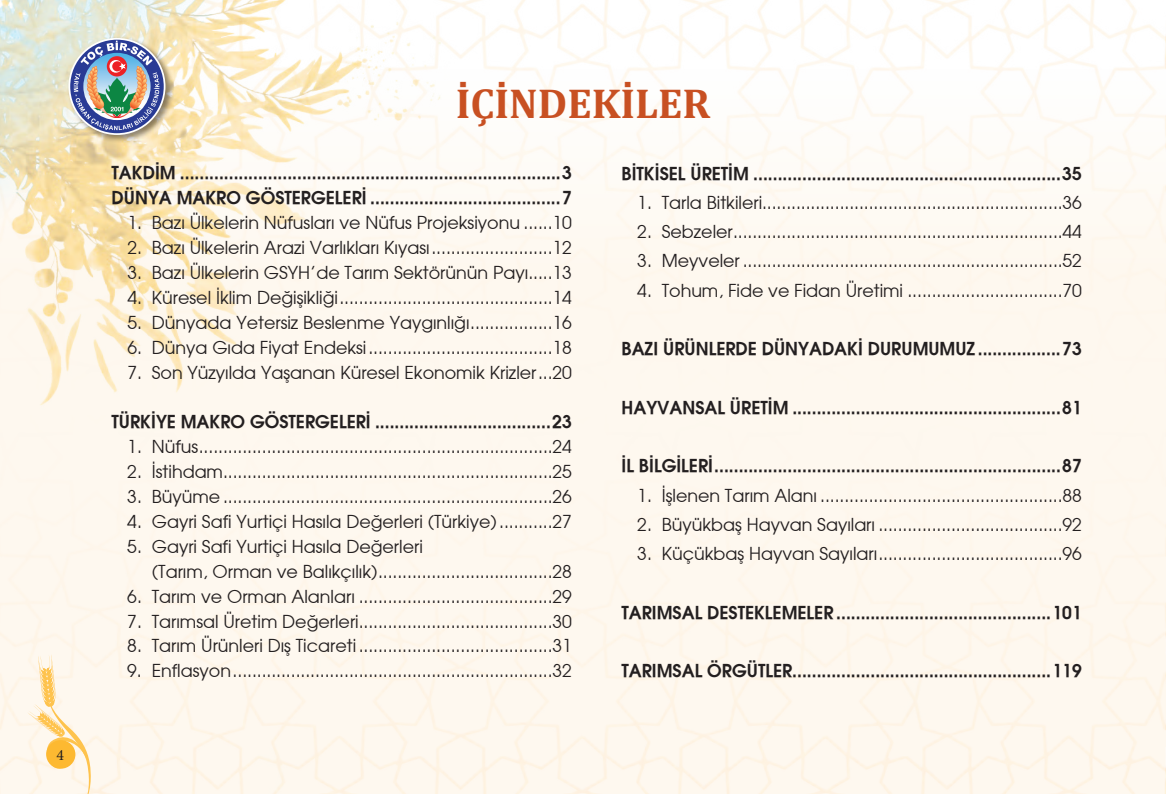
<style>
.page{position:relative;width:1166px;height:794px;background:#fff}
.page>*{position:absolute;margin:0;border:0;box-sizing:border-box;transform-origin:0 0}
.t1{font:700 42px "Cambria";color:#c85022}
.t2{font:17.5px/24.8px "TR Avalon Plain";color:#231f20}
.t3{font:700 17.5px/24.8px "TR Avalon";color:#231f20}
.t4{font:15.75px "Minion Pro";color:#231f20}
</style>
<div class="page">
<img style="left:0;top:0;width:1166px;height:794px">
<div style="left:66px;top:36px;width:108px;height:108px;background:#231f20;opacity:.5"></div>
<svg style="left:69px;top:39px;width:96px;height:95px"></svg>
<img style="left:74px;top:41px;width:85px;height:89px">
<div style="left:68px;top:38px;width:97px;height:97px;border:2px solid #fff;border-radius:50%"></div>
<svg style="left:27px;top:654px;width:64px;height:140px"></svg>
<div style="left:46px;top:740px;width:29px;height:28px;background:#fdb931;border-radius:50%"></div>
<p class="t4" style="left:56px;top:744px;width:9px">4</p>
<h1 class="t1" style="left:456px;top:74px;width:256px">İÇİNDEKİLER</h1>
<p class="t3" style="left:112px;top:160px;width:462px">TAKDİM ..............................................................................3<br>DÜNYA MAKRO GÖSTERGELERİ .......................................7</p>
<p class="t2" style="left:127px;top:210px;width:446px">1. Bazı Ülkelerin Nüfusları ve Nüfus Projeksiyonu ......10</p>
<p class="t2" style="left:127px;top:235px;width:446px">2. Bazı Ülkelerin Arazi Varlıkları Kıyası.........................12</p>
<p class="t2" style="left:127px;top:260px;width:446px">3. Bazı Ülkelerin GSYH’de Tarım Sektörünün Payı.....13</p>
<p class="t2" style="left:127px;top:285px;width:446px">4. Küresel İklim Değişikliği............................................14</p>
<p class="t2" style="left:127px;top:310px;width:446px">5. Dünyada Yetersiz Beslenme Yaygınlığı.................16</p>
<p class="t2" style="left:127px;top:334px;width:446px">6. Dünya Gıda Fiyat Endeksi......................................18</p>
<p class="t2" style="left:127px;top:359px;width:446px">7. Son Yüzyılda Yaşanan Küresel Ekonomik Krizler...20</p>
<p class="t3" style="left:112px;top:409px;width:462px">TÜRKİYE MAKRO GÖSTERGELERİ ....................................23</p>
<p class="t2" style="left:127px;top:434px;width:446px">1. Nüfus.........................................................................24</p>
<p class="t2" style="left:127px;top:459px;width:446px">2. İstihdam....................................................................25</p>
<p class="t2" style="left:127px;top:484px;width:446px">3. Büyüme ....................................................................26</p>
<p class="t2" style="left:127px;top:509px;width:446px">4. Gayri Safi Yurtiçi Hasıla Değerleri (Türkiye)...........27</p>
<p class="t2" style="left:152px;top:534px;width:421px;text-indent:-25px">5. Gayri Safi Yurtiçi Hasıla Değerleri<br>(Tarım, Orman ve Balıkçılık)....................................28</p>
<p class="t2" style="left:127px;top:583px;width:446px">6. Tarım ve Orman Alanları ........................................29</p>
<p class="t2" style="left:127px;top:608px;width:446px">7. Tarımsal Üretim Değerleri........................................30</p>
<p class="t2" style="left:127px;top:633px;width:446px">8. Tarım Ürünleri Dış Ticareti ........................................31</p>
<p class="t2" style="left:127px;top:658px;width:446px">9. Enflasyon..................................................................32</p>
<p class="t3" style="left:621px;top:160px;width:462px">BİTKİSEL ÜRETİM ...............................................................35</p>
<p class="t2" style="left:637px;top:190px;width:446px">1. Tarla Bitkileri..............................................................36</p>
<p class="t2" style="left:637px;top:219px;width:446px">2. Sebzeler....................................................................44</p>
<p class="t2" style="left:637px;top:248px;width:446px">3. Meyveler ..................................................................52</p>
<p class="t2" style="left:637px;top:277px;width:446px">4. Tohum, Fide ve Fidan Üretimi ................................70</p>
<p class="t3" style="left:621px;top:336px;width:462px">BAZI ÜRÜNLERDE DÜNYADAKİ DURUMUMUZ .................73</p>
<p class="t3" style="left:621px;top:394px;width:462px">HAYVANSAL ÜRETİM .......................................................81</p>
<p class="t3" style="left:621px;top:453px;width:462px">İL BİLGİLERİ.......................................................................87</p>
<p class="t2" style="left:637px;top:482px;width:446px">1. İşlenen Tarım Alanı ..................................................88</p>
<p class="t2" style="left:637px;top:512px;width:446px">2. Büyükbaş Hayvan Sayıları ......................................92</p>
<p class="t2" style="left:637px;top:541px;width:446px">3. Küçükbaş Hayvan Sayıları......................................96</p>
<p class="t3" style="left:621px;top:599px;width:462px">TARIMSAL DESTEKLEMELER ............................................101</p>
<p class="t3" style="left:621px;top:658px;width:462px">TARIMSAL ÖRGÜTLER.....................................................119</p>
</div>
